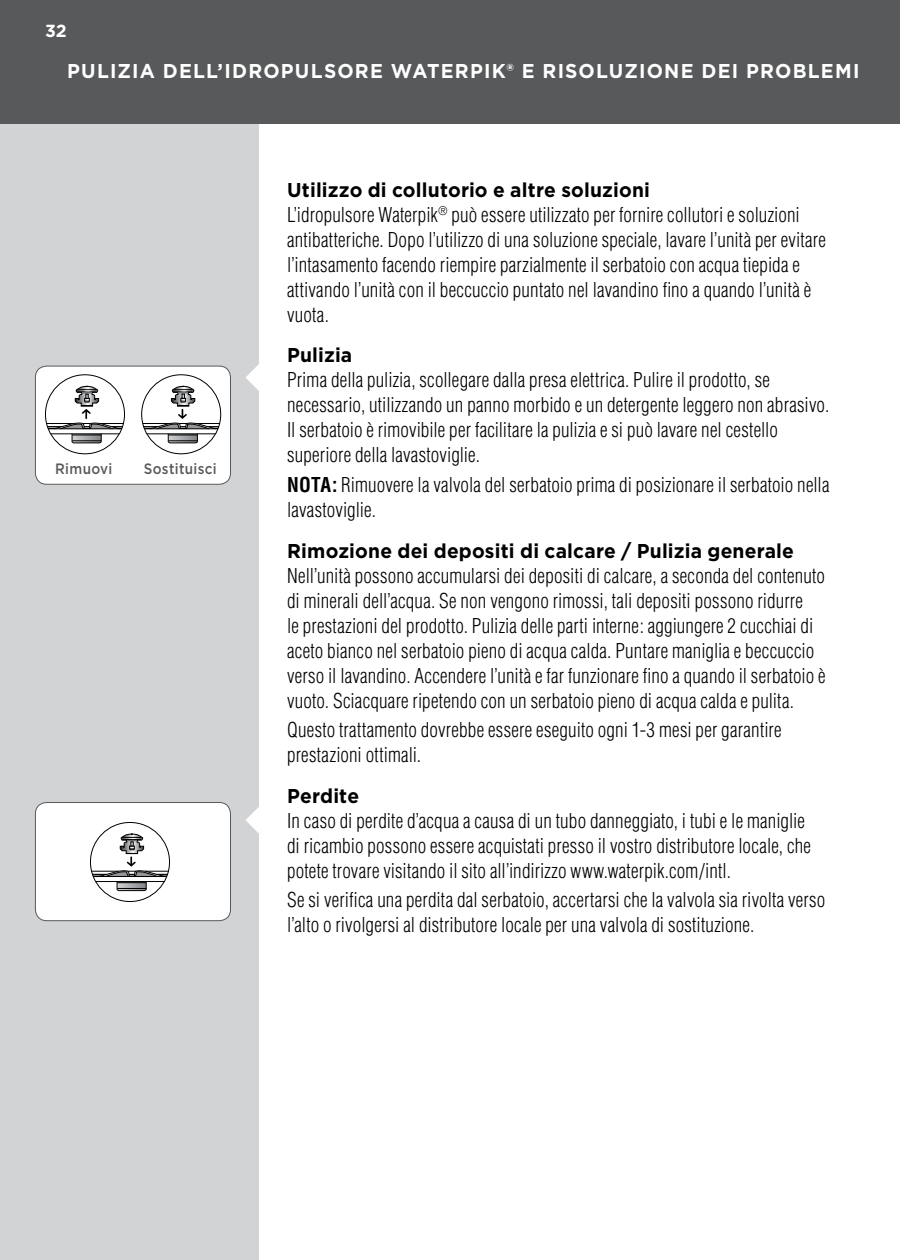
<style>
.page{position:relative;width:900px;height:1260px;background:#fff}
.page>*{position:absolute;margin:0;border:0;box-sizing:border-box;transform-origin:0 0}
.t1{font:300 condensed 20px/25px "Helvetica";letter-spacing:.01em;color:#000;scale:.96 1}
.t2{font:700 20px "Gotham";letter-spacing:.01em;color:#000;scale:.96 1}
.t3{font:700 20px "Gotham";letter-spacing:.065em;color:#fff;scale:.96 1}
.t4{font:700 17.5px "Gotham";color:#fff}
.t5{font:500 15px "Gotham";letter-spacing:.025em;color:#58595b;scale:.9 1}
.s1{font-weight:700}
</style>
<div class="page">
<div style="left:0;top:76px;width:259px;height:1184px;background:#d1d3d4"></div>
<div style="left:0;top:0;width:900px;height:124px;background:#58595b"></div>
<svg style="left:246px;top:807px;width:13px;height:27px"></svg>
<svg style="left:245px;top:364px;width:14px;height:27px"></svg>
<div style="left:35px;top:803px;width:195px;height:118px;background:#fff;border-radius:11px"></div>
<div style="left:35px;top:802px;width:196px;height:119px;border:1px solid #58595b;border-radius:11px"></div>
<div style="left:35px;top:366px;width:195px;height:118px;background:#fff;border-radius:11px"></div>
<div style="left:35px;top:366px;width:196px;height:119px;border:1px solid #58595b;border-radius:11px"></div>
<svg style="left:142px;top:386px;width:79px;height:57px"></svg>
<div style="left:141px;top:374px;width:80px;height:80px;border:1px solid #000;border-radius:50%"></div>
<svg style="left:45px;top:386px;width:80px;height:57px"></svg>
<div style="left:45px;top:374px;width:80px;height:80px;border:1px solid #000;border-radius:50%"></div>
<svg style="left:90px;top:834px;width:80px;height:57px"></svg>
<div style="left:90px;top:822px;width:80px;height:80px;border:1px solid #000;border-radius:50%"></div>
<p class="t4" style="left:45px;top:19px;width:23px">32</p>
<p class="t3" style="left:67px;top:57px;width:827px">PULIZIA DELL’IDROPULSORE WATERPIK® E RISOLUZIONE DEI PROBLEMI</p>
<p class="t5" style="left:55px;top:460px;width:65px">Rimuovi</p>
<p class="t5" style="left:144px;top:460px;width:83px">Sostituisci</p>
<p class="t2" style="left:287px;top:176px;width:380px">Utilizzo di collutorio e altre soluzioni</p>
<p class="t1" style="left:287px;top:202px;width:563px">L’idropulsore Waterpik<sup>®</sup> può essere utilizzato per fornire collutori e soluzioni antibatteriche. Dopo l’utilizzo di una soluzione speciale, lavare l’unità per evitare l’intasamento facendo riempire parzialmente il serbatoio con acqua tiepida e attivando l’unità con il beccuccio puntato nel lavandino fino a quando l’unità è vuota.</p>
<p class="t2" style="left:287px;top:342px;width:69px">Pulizia</p>
<p class="t1" style="left:287px;top:367px;width:566px">Prima della pulizia, scollegare dalla presa elettrica. Pulire il prodotto, se necessario, utilizzando un panno morbido e un detergente leggero non abrasivo.<br>Il serbatoio è rimovibile per facilitare la pulizia e si può lavare nel cestello superiore della lavastoviglie.</p>
<p class="t1" style="left:287px;top:472px;width:566px"><span class="s1">NOTA:</span> Rimuovere la valvola del serbatoio prima di posizionare il serbatoio nella lavastoviglie.</p>
<p class="t2" style="left:287px;top:537px;width:530px">Rimozione dei depositi di calcare / Pulizia generale</p>
<p class="t1" style="left:287px;top:563px;width:562px">Nell’unità possono accumularsi dei depositi di calcare, a seconda del contenuto di minerali dell’acqua. Se non vengono rimossi, tali depositi possono ridurre<br>le prestazioni del prodotto. Pulizia delle parti interne: aggiungere 2 cucchiai di aceto bianco nel serbatoio pieno di acqua calda. Puntare maniglia e beccuccio verso il lavandino. Accendere l’unità e far funzionare fino a quando il serbatoio è vuoto. Sciacquare ripetendo con un serbatoio pieno di acqua calda e pulita.</p>
<p class="t1" style="left:287px;top:717px;width:517px">Questo trattamento dovrebbe essere eseguito ogni 1-3 mesi per garantire prestazioni ottimali.</p>
<p class="t2" style="left:287px;top:782px;width:77px">Perdite</p>
<p class="t1" style="left:287px;top:808px;width:547px">In caso di perdite d’acqua a causa di un tubo danneggiato, i tubi e le maniglie di ricambio possono essere acquistati presso il vostro distributore locale, che potete trovare visitando il sito all’indirizzo www.waterpik.com/intl.</p>
<p class="t1" style="left:287px;top:887px;width:562px">Se si verifica una perdita dal serbatoio, accertarsi che la valvola sia rivolta verso l’alto o rivolgersi al distributore locale per una valvola di sostituzione.</p>
</div>
